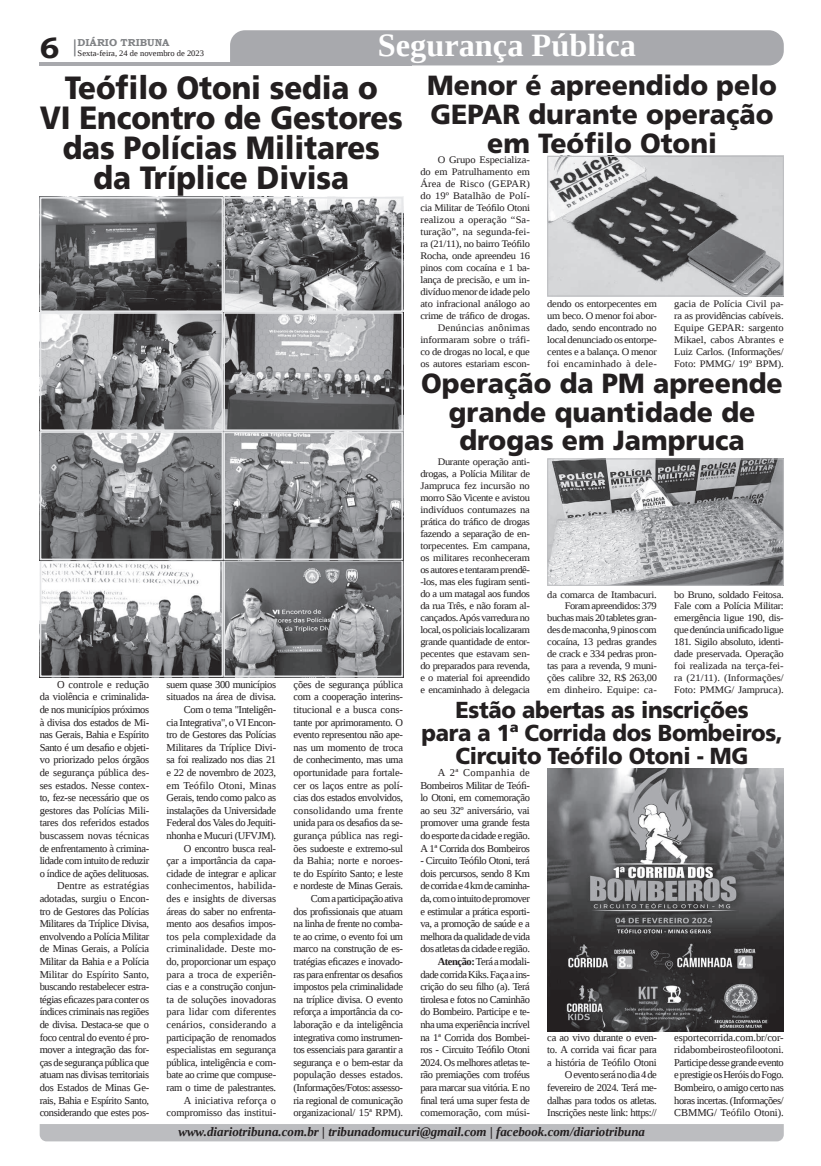
<style>
.page{position:relative;width:821px;height:1166px;background:#fff}
.page>*{position:absolute;margin:0;border:0;box-sizing:border-box;transform-origin:0 0}
.t1{font:700 32.38px "Liberation Serif";color:#fff}
.t2{font:900 32.2px/30.2px "Frutiger LT Std";letter-spacing:-.005em;color:#231f20;text-align:center;scale:.92 1}
.t3{font:700 29.31px "Bookman Old Style";color:#231f20}
.t4{font:900 27.65px/28.8px "Frutiger LT Std";color:#231f20;text-align:center;scale:.96 1}
.t5{font:900 23.1px/22.9px "Frutiger LT Std";letter-spacing:-.015em;color:#231f20;text-align:center;scale:.94 1}
.t6{font:italic 700 12.95px "Liberation Serif";color:#231f20}
.t7{font:10.5px/12.6px "Liberation Serif";letter-spacing:-.035em;color:#231f20;text-align:right}
.t8{font:700 10.06px "Bookman Old Style";color:#808285}
.t9{font:9.97px/12px "Liberation Serif";letter-spacing:-.025em;color:#231f20;text-align:justify;scale:1.05 1}
.t10{font:8.4px "Liberation Serif";color:#231f20}
.s1{font-weight:700}
</style>
<div class="page">
<svg style="left:74px;top:39px;width:2px;height:17px"></svg>
<hr style="left:40px;top:62px;width:372px;height:3px;background:#a8a9ad">
<div style="left:230px;top:30px;width:554px;height:35px;background:#a8a9ad"></div>
<div style="left:40px;top:1124px;width:744px;height:17px;background:#bcbdc0"></div>
<img style="left:549px;top:158px;width:233px;height:136px">
<div style="left:547px;top:156px;width:237px;height:140px;border:1px solid #bcbdc0"></div>
<img style="left:549px;top:460px;width:233px;height:124px">
<div style="left:547px;top:458px;width:237px;height:128px;border:1px solid #bcbdc0"></div>
<img style="left:43px;top:200px;width:357px;height:474px">
<div style="left:40px;top:197px;width:183px;height:115px;border:2px solid #e6e7e9"></div>
<div style="left:223px;top:197px;width:180px;height:115px;border:2px solid #e6e7e9"></div>
<div style="left:40px;top:560px;width:183px;height:117px;border:2px solid #e6e7e9"></div>
<div style="left:40px;top:312px;width:183px;height:119px;border:2px solid #e6e7e9"></div>
<div style="left:223px;top:312px;width:180px;height:119px;border:2px solid #e6e7e9"></div>
<div style="left:223px;top:560px;width:180px;height:117px;border:2px solid #e6e7e9"></div>
<div style="left:40px;top:431px;width:183px;height:129px;border:2px solid #e6e7e9"></div>
<div style="left:223px;top:431px;width:180px;height:129px;border:2px solid #e6e7e9"></div>
<img style="left:547px;top:769px;width:237px;height:262px">
<h1 class="t1" style="left:378px;top:24px;width:260px">Segurança Pública</h1>
<h3 class="t4" style="left:427px;top:71px;width:366px">Menor é apreendido pelo<br>GEPAR durante operação em Teófilo Otoni</h3>
<p class="t8" style="left:78px;top:35px;width:93px">DIÁRIO TRIBUNA</p>
<h3 class="t3" style="left:40px;top:27px;width:21px">6</h3>
<p class="t10" style="left:78px;top:48px;width:128px">Sexta-feira, 24 de novembro de 2023</p>
<h2 class="t2" style="left:40px;top:72px;width:396px">Teófilo Otoni sedia o<br>VI Encontro de Gestores das Polícias Militares<br>da Tríplice Divisa</h2>
<p class="t9" style="left:420px;top:154px;width:106px;text-align:right">O Grupo Especializa-<br>do em Patrulhamento em<br>Área de Risco (GEPAR) do 19º Batalhão de Polí&shy;cia Militar de Teófilo Otoni realizou a operação “Sa&shy;turação”, na segunda-fei&shy;ra (21/11), no bairro Teófilo<br>Rocha, onde apreendeu 16 pinos com cocaína e 1 ba&shy;lança de precisão, e um in&shy;divíduo menor de idade pelo ato infracional análogo ao crime de tráfico de drogas.<br>Denúncias anônimas informaram sobre o tráfi&shy;co de drogas no local, e que os autores estariam escon-</p>
<p class="t9" style="left:547px;top:298px;width:106px">dendo os entorpecentes em um beco. O menor foi abor&shy;dado, sendo encontrado no local denunciado os entorpe&shy;centes e a balança. O menor foi encaminhado à dele-</p>
<p class="t9" style="left:674px;top:298px;width:106px">gacia de Polícia Civil pa&shy;ra as providências cabíveis.<br>Equipe GEPAR: sargento Mikael, cabos Abrantes e Luiz Carlos. (Informações/ Foto: PMMG/ 19º BPM).</p>
<p class="t7" style="left:40px;top:678px;width:111px">O controle e redução<br>da violência e criminalida&shy;de nos municípios próximos à divisa dos estados de Mi&shy;nas Gerais, Bahia e Espírito<br>Santo é um desafio e objeti&shy;vo priorizado pelos órgãos de segurança pública des&shy;ses estados. Nesse contex&shy;to, fez-se necessário que os gestores das Polícias Mili&shy;tares dos referidos estados buscassem novas técnicas de enfrentamento à crimina&shy;lidade com intuito de reduzir o índice de ações delituosas.<br>Dentre as estratégias adotadas, surgiu o Encon&shy;tro de Gestores das Polícias<br>Militares da Tríplice Divisa, envolvendo a Polícia Militar de Minas Gerais, a Polícia<br>Militar da Bahia e a Polícia<br>Militar do Espírito Santo, buscando restabelecer estra&shy;tégias eficazes para conter os índices criminais nas regiões de divisa. Destaca-se que o foco central do evento é pro&shy;mover a integração das for&shy;ças de segurança pública que atuam nas divisas territoriais dos Estados de Minas Ge&shy;rais, Bahia e Espírito Santo, considerando que estes pos-</p>
<p class="t7" style="left:167px;top:678px;width:111px">suem quase 300 municípios situados na área de divisa.<br>Com o tema "Inteligên-<br>cia Integrativa", o VI Encon&shy;tro de Gestores das Polícias<br>Militares da Tríplice Divi&shy;sa foi realizado nos dias 21 e 22 de novembro de 2023, em Teófilo Otoni, Minas<br>Gerais, tendo como palco as instalações da Universidade<br>Federal dos Vales do Jequiti&shy;nhonha e Mucuri (UFVJM).<br>O encontro busca real-<br>çar a importância da capa&shy;cidade de integrar e aplicar conhecimentos, habilida&shy;des e insights de diversas áreas do saber no enfrenta&shy;mento aos desafios impos&shy;tos pela complexidade da criminalidade. Deste mo&shy;do, proporcionar um espaço para a troca de experiên&shy;cias e a construção conjun&shy;ta de soluções inovadoras para lidar com diferentes cenários, considerando a participação de renomados especialistas em segurança pública, inteligência e com&shy;bate ao crime que compuse&shy;ram o time de palestrantes.<br>A iniciativa reforça o compromisso das institui-</p>
<p class="t7" style="left:294px;top:678px;width:111px">ções de segurança pública com a cooperação interins&shy;titucional e a busca cons&shy;tante por aprimoramento. O evento representou não ape&shy;nas um momento de troca de conhecimento, mas uma oportunidade para fortale&shy;cer os laços entre as polí&shy;cias dos estados envolvidos, consolidando uma frente unida para os desafios da se&shy;gurança pública nas regi&shy;ões sudoeste e extremo-sul da Bahia; norte e noroes&shy;te do Espírito Santo; e leste e nordeste de Minas Gerais.<br>Com a participação ativa<br>dos profissionais que atuam na linha de frente no comba&shy;te ao crime, o evento foi um marco na construção de es&shy;tratégias eficazes e inovado&shy;ras para enfrentar os desafios impostos pela criminalidade na tríplice divisa. O evento reforça a importância da co&shy;laboração e da inteligência integrativa como instrumen&shy;tos essenciais para garantir a segurança e o bem-estar da população desses estados. (Informações/Fotos: assesso&shy;ria regional de comunicação organizacional/ 15ª RPM).</p>
<h3 class="t4" style="left:421px;top:369px;width:378px">Operação da PM apreende grande quantidade de drogas em Jampruca</h3>
<p class="t9" style="left:420px;top:456px;width:106px;text-indent:17px">Durante operação anti&shy;drogas, a Polícia Militar de Jampruca fez incursão no morro São Vicente e avistou indivíduos contumazes na prática do tráfico de drogas fazendo a separação de en&shy;torpecentes. Em campana, os militares reconheceram os autores e tentaram prendê--los, mas eles fugiram senti&shy;do a um matagal aos fundos da rua Três, e não foram al&shy;cançados. Após varredura no local, os policiais localizaram grande quantidade de entor&shy;pecentes que estavam sen&shy;do preparados para revenda, e o material foi apreendido e encaminhado à delegacia</p>
<p class="t9" style="left:547px;top:588px;width:106px;text-align:right">da comarca de Itambacuri.<br>Foram apreendidos: 379 buchas mais 20 tabletes gran&shy;des de maconha, 9 pinos com cocaína, 13 pedras grandes de crack e 334 pedras pron&shy;tas para a revenda, 9 muni&shy;ções calibre 32, R$ 263,00 em dinheiro. Equipe: ca-</p>
<p class="t9" style="left:674px;top:588px;width:106px">bo Bruno, soldado Feitosa.<br>Fale com a Polícia Militar: emergência ligue 190, dis&shy;que denúncia unificado ligue 181. Sigilo absoluto, identi&shy;dade preservada. Operação foi realizada na terça-fei&shy;ra (21/11). (Informações/ Foto: PMMG/ Jampruca).</p>
<h3 class="t5" style="left:421px;top:698px;width:386px">Estão abertas as inscrições<br>para a 1ª Corrida dos Bombeiros,<br>Circuito Teófilo Otoni - MG</h3>
<p class="t7" style="left:420px;top:766px;width:111px;text-align:justify;text-indent:17px">A 2ª Companhia de Bombeiros Militar de Teófi&shy;lo Otoni, em comemoração ao seu 32º aniversário, vai promover uma grande festa do esporte da cidade e região.<br>A 1ª Corrida dos Bombeiros</p>
<p class="t7" style="left:420px;top:854px;width:111px">- Circuito Teófilo Otoni, terá dois percursos, sendo 8 Km de corrida e 4 km de caminha&shy;da, com o intuito de promover e estimular a prática esporti&shy;va, a promoção de saúde e a melhora da qualidade de vida dos atletas da cidade e região.<br><span class="s1">Atenção:</span> Terá a modali&shy;dade corrida Kiks. Faça a ins&shy;crição do seu filho (a). Terá tirolesa e fotos no Caminhão do Bombeiro. Participe e te&shy;nha uma experiência incrível na 1ª Corrida dos Bombei&shy;ros - Circuito Teófilo Otoni<br>2024. Os melhores atletas te&shy;rão premiações com troféus para marcar sua vitória. E no final terá uma super festa de comemoração, com músi-</p>
<p class="t7" style="left:547px;top:1031px;width:111px">ca ao vivo durante o even&shy;to. A corrida vai ficar para a história de Teófilo Otoni<br>O evento será no dia 4 de fevereiro de 2024. Terá me&shy;dalhas para todos os atletas.<br>Inscrições neste link: https://</p>
<p class="t7" style="left:674px;top:1031px;width:111px;text-align:justify">esportecorrida.com.br/cor&shy;ridabombeirosteofilootoni.<br>Participe desse grande evento e prestigie os Heróis do Fogo.<br>Bombeiro, o amigo certo nas horas incertas. (Informações/ CBMMG/ Teófilo Otoni).</p>
<p class="t6" style="left:178px;top:1123px;width:468px">www.diariotribuna.com.br | tribunadomucuri@gmail.com | facebook.com/diariotribuna</p>
</div>
